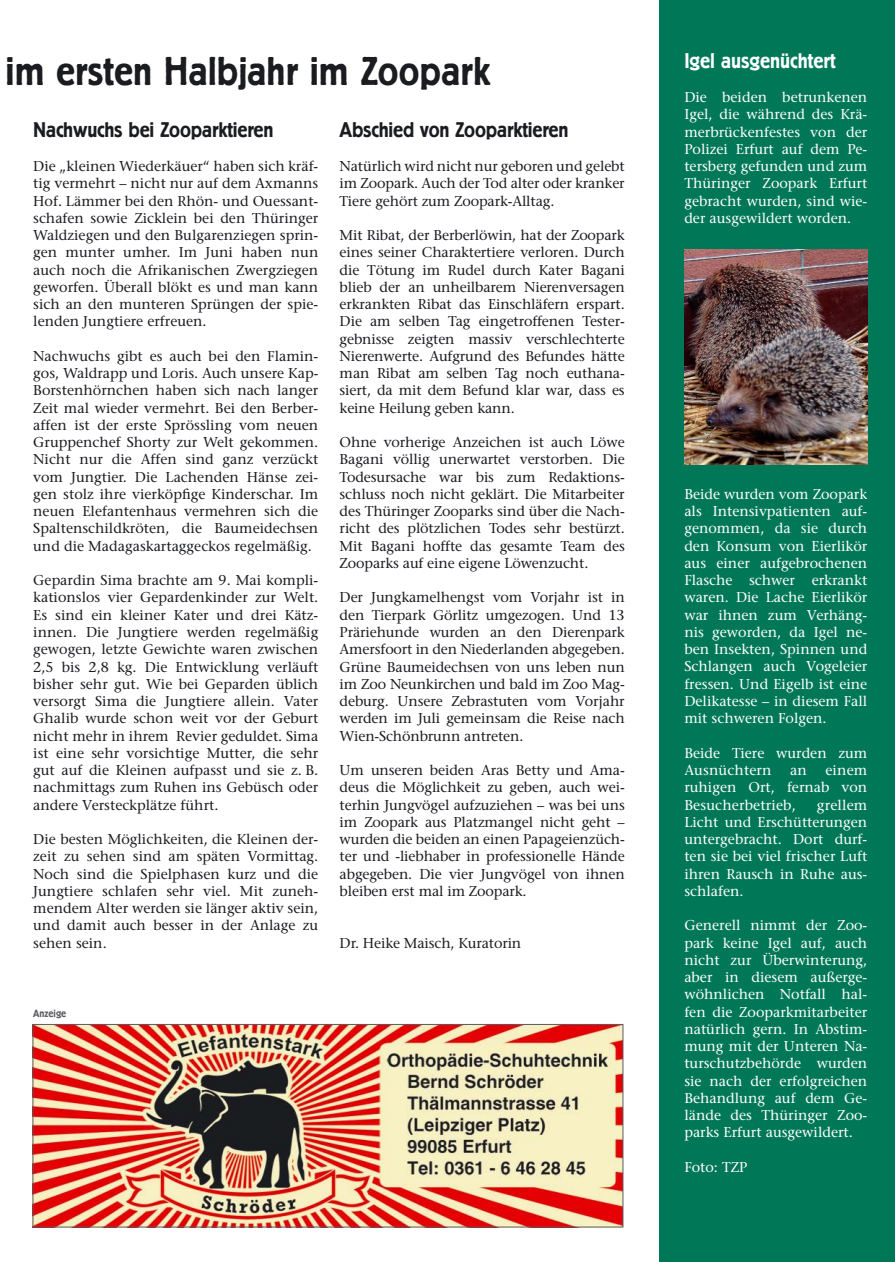
<style>
.page{position:relative;width:895px;height:1262px;background:#fff}
.page>*{position:absolute;margin:0;border:0;box-sizing:border-box;transform-origin:0 0}
.t1{font:500 39.75px "Berliner Grotesk";color:#1b1c20}
.t2{font:500 21px "Berliner Grotesk";letter-spacing:-.01em;color:#1b1c20}
.t3{font:500 21px "Berliner Grotesk";color:#fff}
.t4{font:14.25px/17.2px "Stone Serif";letter-spacing:-.01em;color:#1b1c20;text-align:justify}
.t5{font:14.25px/17.2px "Stone Serif";color:#fff;text-align:justify}
.t6{font:500 10.5px "Berliner Grotesk";color:#5c5b60}
</style>
<div class="page">
<div style="left:658px;top:0;width:236px;height:1262px;background:#007857"></div>
<img style="left:684px;top:249px;width:183px;height:215px">
<img style="left:35px;top:1026px;width:586px;height:199px">
<div style="left:33px;top:1024px;width:590px;height:203px;border:1px solid #5c5b60"></div>
<h1 class="t1" style="left:6px;top:57px;width:486px">im ersten Halbjahr im Zoopark</h1>
<h2 class="t3" style="left:684px;top:53px;width:153px">Igel ausgenüchtert</h2>
<p class="t5" style="left:684px;top:90px;width:184px">Die beiden betrunkenen Igel, die während des Krä&shy;merbrückenfestes von der Polizei Erfurt auf dem Pe&shy;tersberg gefunden und zum Thüringer Zoopark Erfurt gebracht wurden, sind wie&shy;der ausgewildert worden.</p>
<h2 class="t2" style="left:33px;top:122px;width:242px">Nachwuchs bei Zooparktieren</h2>
<p class="t4" style="left:33px;top:159px;width:286px">Die „kleinen Wiederkäuer“ haben sich kräf&shy;tig vermehrt – nicht nur auf dem Axmanns Hof. Lämmer bei den Rhön- und Ouessant&shy;schafen sowie Zicklein bei den Thüringer Waldziegen und den Bulgarenziegen sprin&shy;gen munter umher. Im Juni haben nun auch noch die Afrikanischen Zwergziegen geworfen. Überall blökt es und man kann sich an den munteren Sprüngen der spie&shy;lenden Jungtiere erfreuen.</p>
<p class="t4" style="left:33px;top:349px;width:286px">Nachwuchs gibt es auch bei den Flamin&shy;gos, Waldrapp und Loris. Auch unsere Kap-Borstenhörnchen haben sich nach langer Zeit mal wieder vermehrt. Bei den Berber&shy;affen ist der erste Sprössling vom neuen Gruppenchef Shorty zur Welt gekommen.<br>Nicht nur die Affen sind ganz verzückt vom Jungtier. Die Lachenden Hänse zei&shy;gen stolz ihre vierköpfige Kinderschar. Im neuen Elefantenhaus vermehren sich die Spaltenschildkröten, die Baumeidechsen und die Madagaskartaggeckos regelmäßig.</p>
<p class="t4" style="left:33px;top:573px;width:286px">Gepardin Sima brachte am 9. Mai kompli&shy;kationslos vier Gepardenkinder zur Welt.<br>Es sind ein kleiner Kater und drei Kätz&shy;innen. Die Jungtiere werden regelmäßig gewogen, letzte Gewichte waren zwischen 2,5 bis 2,8 kg. Die Entwicklung verläuft bisher sehr gut. Wie bei Geparden üblich versorgt Sima die Jungtiere allein. Vater Ghalib wurde schon weit vor der Geburt nicht mehr in ihrem Revier geduldet. Sima ist eine sehr vorsichtige Mutter, die sehr gut auf die Kleinen aufpasst und sie z. B. nachmittags zum Ruhen ins Gebüsch oder andere Versteckplätze führt.</p>
<p class="t4" style="left:33px;top:832px;width:286px">Die besten Möglichkeiten, die Kleinen der&shy;zeit zu sehen sind am späten Vormittag.<br>Noch sind die Spielphasen kurz und die Jungtiere schlafen sehr viel. Mit zuneh&shy;mendem Alter werden sie länger aktiv sein, und damit auch besser in der Anlage zu sehen sein.</p>
<h2 class="t2" style="left:339px;top:122px;width:230px">Abschied von Zooparktieren</h2>
<p class="t4" style="left:339px;top:159px;width:286px">Natürlich wird nicht nur geboren und gelebt im Zoopark. Auch der Tod alter oder kranker Tiere gehört zum Zoopark-Alltag.</p>
<p class="t4" style="left:339px;top:228px;width:286px">Mit Ribat, der Berberlöwin, hat der Zoopark eines seiner Charaktertiere verloren. Durch die Tötung im Rudel durch Kater Bagani blieb der an unheilbarem Nierenversagen erkrankten Ribat das Einschläfern erspart.<br>Die am selben Tag eingetroffenen Tester&shy;gebnisse zeigten massiv verschlechterte Nierenwerte. Aufgrund des Befundes hätte man Ribat am selben Tag noch euthana&shy;siert, da mit dem Befund klar war, dass es keine Heilung geben kann.</p>
<p class="t4" style="left:339px;top:435px;width:286px">Ohne vorherige Anzeichen ist auch Löwe Bagani völlig unerwartet verstorben. Die Todesursache war bis zum Redaktions&shy;schluss noch nicht geklärt. Die Mitarbeiter des Thüringer Zooparks sind über die Nach&shy;richt des plötzlichen Todes sehr bestürzt.<br>Mit Bagani hoffte das gesamte Team des Zooparks auf eine eigene Löwenzucht.</p>
<p class="t4" style="left:339px;top:590px;width:286px">Der Jungkamelhengst vom Vorjahr ist in den Tierpark Görlitz umgezogen. Und 13<br>Präriehunde wurden an den Dierenpark Amersfoort in den Niederlanden abgegeben.<br>Grüne Baumeidechsen von uns leben nun im Zoo Neunkirchen und bald im Zoo Mag&shy;deburg. Unsere Zebrastuten vom Vorjahr werden im Juli gemeinsam die Reise nach Wien-Schönbrunn antreten.</p>
<p class="t4" style="left:339px;top:763px;width:286px">Um unseren beiden Aras Betty und Ama&shy;deus die Möglichkeit zu geben, auch wei&shy;terhin Jungvögel aufzuziehen – was bei uns im Zoopark aus Platzmangel nicht geht – wurden die beiden an einen Papageienzüch&shy;ter und -liebhaber in professionelle Hände abgegeben. Die vier Jungvögel von ihnen bleiben erst mal im Zoopark.</p>
<p class="t4" style="left:339px;top:936px;width:183px">Dr. Heike Maisch, Kuratorin</p>
<p class="t5" style="left:684px;top:487px;width:184px">Beide wurden vom Zoopark als Intensivpatienten auf&shy;genommen, da sie durch den Konsum von Eierlikör aus einer aufgebrochenen Flasche schwer erkrankt waren. Die Lache Eierlikör war ihnen zum Verhäng&shy;nis geworden, da Igel ne&shy;ben Insekten, Spinnen und Schlangen auch Vogeleier fressen. Und Eigelb ist eine Delikatesse – in diesem Fall mit schweren Folgen.</p>
<p class="t5" style="left:684px;top:746px;width:184px">Beide Tiere wurden zum<br>Ausnüchtern</p>
<p class="t5" style="left:684px;top:763px;width:184px;text-indent:141px">einem ruhigen Ort, fernab von Besucherbetrieb,</p>
<p class="t5" style="left:789px;top:763px;width:18px">an</p>
<p class="t5" style="left:684px;top:797px;width:184px;text-indent:132px">grellem Licht und Erschütterungen untergebracht. Dort durf&shy;ten sie bei viel frischer Luft ihren Rausch in Ruhe aus&shy;schlafen.</p>
<p class="t5" style="left:684px;top:918px;width:184px">Generell nimmt der Zoo&shy;park keine Igel auf, auch nicht zur Überwinterung, aber in diesem außerge&shy;wöhnlichen Notfall hal&shy;fen die Zooparkmitarbeiter natürlich gern. In Abstim&shy;mung mit der Unteren Na&shy;turschutzbehörde wurden sie nach der erfolgreichen Behandlung auf dem Ge&shy;lände des Thüringer Zoo&shy;parks Erfurt ausgewildert.</p>
<p class="t5" style="left:684px;top:1160px;width:65px">Foto: TZP</p>
<p class="t6" style="left:33px;top:1009px;width:35px">Anzeige</p>
</div>
